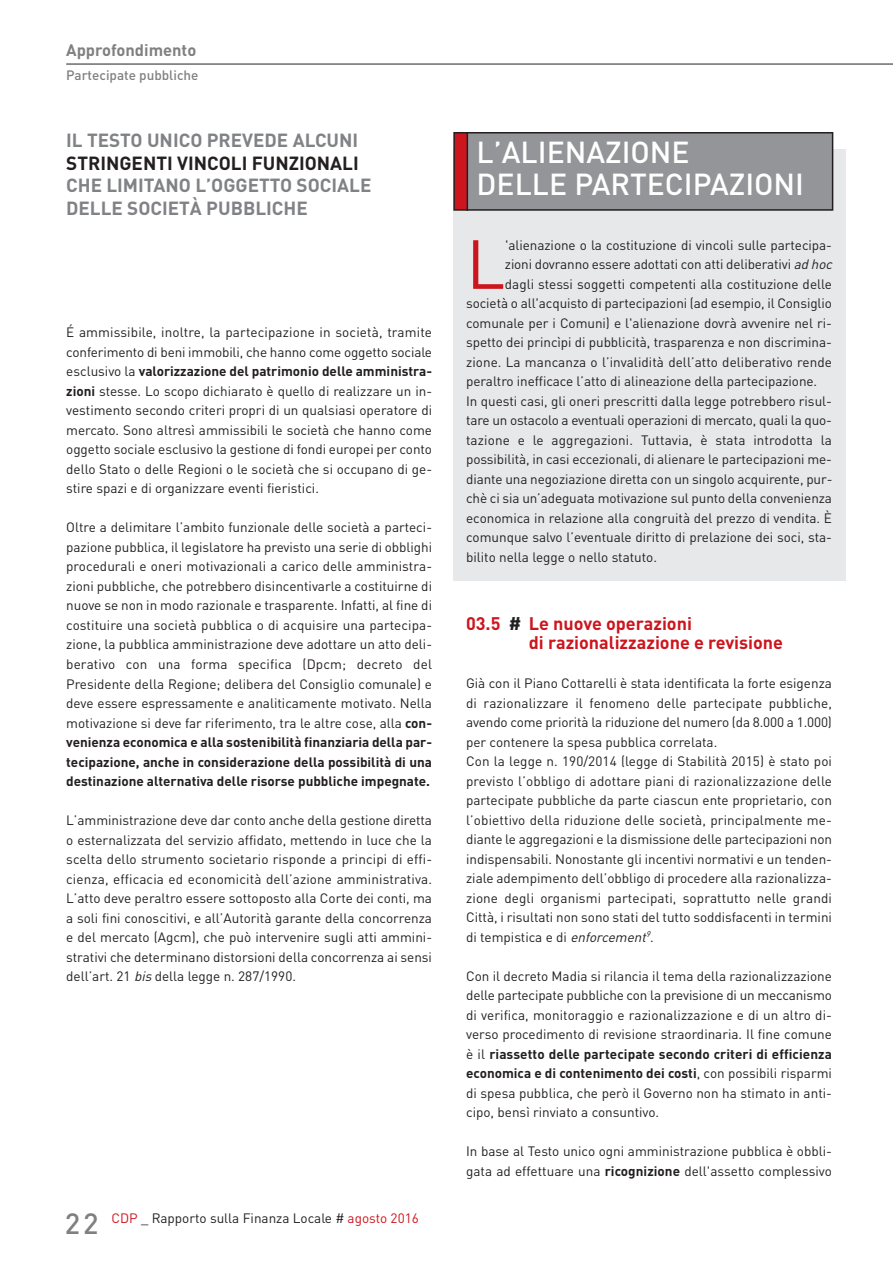
<style>
.page{position:relative;width:893px;height:1264px;background:#fff}
.page>*{position:absolute;margin:0;border:0;box-sizing:border-box;transform-origin:0 0}
.t1{font:68.25px "DIN";color:#cd151d}
.t2{font:500 30px/31.5px "DIN";color:#fff}
.t3{font:700 18.75px/22.5px "DIN";color:#808285}
.t4{font:700 18.75px "DIN";color:#231f20}
.t5{font:700 18px/19.5px "DIN";color:#cd151d}
.t6{font:700 16.5px "DIN";color:#808080}
.t7{font:13.5px/19.5px "DIN";color:#231f20;text-align:justify}
.t8{font:500 13.5px "DIN";color:#808080}
.s1{font-weight:700}
.s2{font-style:italic}
.s3{font-weight:500;font-size:28.95px;color:#808080}
.s4{color:#cd151d}
.s5{color:#231f20}
</style>
<div class="page">
<div style="left:453px;top:149px;width:393px;height:431px;background:#e7e8e9"></div>
<div style="left:467px;top:133px;width:365px;height:77px;background:#939598"></div>
<div style="left:466px;top:132px;width:367px;height:79px;border:2px solid #231f20"></div>
<div style="left:454px;top:133px;width:13px;height:77px;background:#cd151d"></div>
<div style="left:453px;top:132px;width:15px;height:79px;border:2px solid #231f20"></div>
<hr style="left:66px;top:64px;width:827px;height:1px;background:#231f20">
<p class="t6" style="left:66px;top:41px;width:132px">Approfondimento</p>
<p class="t8" style="left:66px;top:68px;width:134px">Partecipate pubbliche</p>
<h3 class="t3" style="left:66px;top:129px;width:293px">IL TESTO UNICO PREVEDE ALCUNI</h3>
<h3 class="t4" style="left:66px;top:152px;width:294px">STRINGENTI VINCOLI FUNZIONALI</h3>
<h3 class="t3" style="left:66px;top:174px;width:307px">CHE LIMITANO L’OGGETTO SOCIALE<br>DELLE SOCIETÀ PUBBLICHE</h3>
<p class="t7" style="left:66px;top:323px;width:367px">É ammissibile, inoltre, la partecipazione in società, tramite conferimento di beni immobili, che hanno come oggetto sociale esclusivo la <span class="s1">valorizzazione del patrimonio delle amministra&shy;zioni</span> stesse. Lo scopo dichiarato è quello di realizzare un in&shy;vestimento secondo criteri propri di un qualsiasi operatore di mercato. Sono altresì ammissibili le società che hanno come oggetto sociale esclusivo la gestione di fondi europei per conto dello Stato o delle Regioni o le società che si occupano di ge&shy;stire spazi e di organizzare eventi fieristici.</p>
<p class="t7" style="left:66px;top:518px;width:367px">Oltre a delimitare l’ambito funzionale delle società a parteci&shy;pazione pubblica, il legislatore ha previsto una serie di obblighi procedurali e oneri motivazionali a carico delle amministra&shy;zioni pubbliche, che potrebbero disincentivarle a costituirne di nuove se non in modo razionale e trasparente. Infatti, al fine di costituire una società pubblica o di acquisire una partecipa&shy;zione, la pubblica amministrazione deve adottare un atto deli&shy;berativo con una forma specifica (Dpcm; decreto del Presidente della Regione; delibera del Consiglio comunale) e deve essere espressamente e analiticamente motivato. Nella motivazione si deve far riferimento, tra le altre cose, alla <span class="s1">con&shy;venienza economica e alla sostenibilità finanziaria della par&shy;tecipazione, anche in considerazione della possibilità di una destinazione alternativa delle risorse pubbliche impegnate.</span></p>
<p class="t7" style="left:66px;top:810px;width:367px">L’amministrazione deve dar conto anche della gestione diretta o esternalizzata del servizio affidato, mettendo in luce che la scelta dello strumento societario risponde a principi di effi&shy;cienza, efficacia ed economicità dell’azione amministrativa.<br>L’atto deve peraltro essere sottoposto alla Corte dei conti, ma a soli fini conoscitivi, e all’Autorità garante della concorrenza e del mercato (Agcm), che può intervenire sugli atti ammini&shy;strativi che determinano distorsioni della concorrenza ai sensi dell’art. 21 <span class="s2">bis</span>della legge n. 287/1990.</p>
<p class="t7" style="left:65px;top:1208px;width:355px"><span class="s3">22</span> <span class="s4">CDP</span> _ Rapporto sulla Finanza Locale # <span class="s4">agosto 2016</span></p>
<h2 class="t2" style="left:476px;top:137px;width:329px">L’ALIENAZIONE<br>DELLE PARTECIPAZIONI</h2>
<h1 class="t1" style="left:466px;top:225px;width:41px">L</h1>
<p class="t7" style="left:505px;top:235px;width:328px">'alienazione o la costituzione di vincoli sulle partecipa-</p>
<p class="t7" style="left:505px;top:255px;width:331px">zioni dovranno essere adottati con atti deliberativi <span class="s2">adhoc</span></p>
<p class="t7" style="left:505px;top:274px;width:328px">dagli stessi soggetti competenti alla costituzione delle</p>
<p class="t7" style="left:466px;top:294px;width:367px">società o all'acquisto di partecipazioni (ad esempio, il Consiglio</p>
<p class="t7" style="left:466px;top:313px;width:367px">comunale per i Comuni) e l'alienazione dovrà avvenire nel ri-</p>
<p class="t7" style="left:466px;top:333px;width:367px">spetto dei princìpi di pubblicità, trasparenza e non discrimina-</p>
<p class="t7" style="left:466px;top:352px;width:367px">zione. La mancanza o l’invalidità dell’atto deliberativo rende</p>
<p class="t7" style="left:466px;top:372px;width:352px">peraltro inefficace l’atto di alineazione della partecipazione.</p>
<p class="t7" style="left:466px;top:391px;width:367px">In questi casi, gli oneri prescritti dalla legge potrebbero risul-</p>
<p class="t7" style="left:466px;top:411px;width:367px">tare un ostacolo a eventuali operazioni di mercato, quali la quo-</p>
<p class="t7" style="left:466px;top:430px;width:367px">tazione e le aggregazioni. Tuttavia, è stata introdotta la</p>
<p class="t7" style="left:466px;top:450px;width:367px">possibilità, in casi eccezionali, di alienare le partecipazioni me-</p>
<p class="t7" style="left:466px;top:469px;width:368px">diante una negoziazione diretta con un singolo acquirente, pur-</p>
<p class="t7" style="left:466px;top:489px;width:367px">chè ci sia un’adeguata motivazione sul punto della convenienza</p>
<p class="t7" style="left:466px;top:508px;width:367px">economica in relazione alla congruità del prezzo di vendita. È</p>
<p class="t7" style="left:466px;top:528px;width:367px">comunque salvo l’eventuale diritto di prelazione dei soci, sta-</p>
<p class="t7" style="left:466px;top:547px;width:192px">bilito nella legge o nello statuto.</p>
<h3 class="t5" style="left:529px;top:613px;width:256px;text-indent:-63px">03.5 <span class="s5">#</span> Le nuove operazioni<br>di razionalizzazione e revisione</h3>
<p class="t7" style="left:466px;top:673px;width:367px;text-align:left">Già con il Piano Cottarelli è stata identificata la forte esigenza di razionalizzare il fenomeno delle partecipate pubbliche, avendo come priorità la riduzione del numero (da 8.000 a 1.000) per contenere la spesa pubblica correlata.<br>Con la legge n. 190/2014 (legge di Stabilità 2015) è stato poi previsto l’obbligo di adottare piani di razionalizzazione delle partecipate pubbliche da parte ciascun ente proprietario, con l’obiettivo della riduzione delle società, principalmente me&shy;diante le aggregazioni e la dismissione delle partecipazioni non indispensabili. Nonostante gli incentivi normativi e un tenden&shy;ziale adempimento dell’obbligo di procedere alla razionalizza&shy;zione degli organismi partecipati, soprattutto nelle grandi Città, i risultati non sono stati del tutto soddisfacenti in termini di tempistica e di <span class="s2">enforcement</span><sup>9</sup>.</p>
<p class="t7" style="left:466px;top:966px;width:367px">Con il decreto Madia si rilancia il tema della razionalizzazione delle partecipate pubbliche con la previsione di un meccanismo di verifica, monitoraggio e razionalizzazione e di un altro di&shy;verso procedimento di revisione straordinaria. Il fine comune è il <span class="s1">riassetto delle partecipate secondo criteri di efficienza economica e di contenimento dei costi</span>, con possibili risparmi di spesa pubblica, che però il Governo non ha stimato in anti&shy;cipo, bensì rinviato a consuntivo.</p>
<p class="t7" style="left:466px;top:1141px;width:367px">In base al Testo unico ogni amministrazione pubblica è obbli&shy;gata ad effettuare una <span class="s1">ricognizione</span> dell'assetto complessivo</p>
</div>
